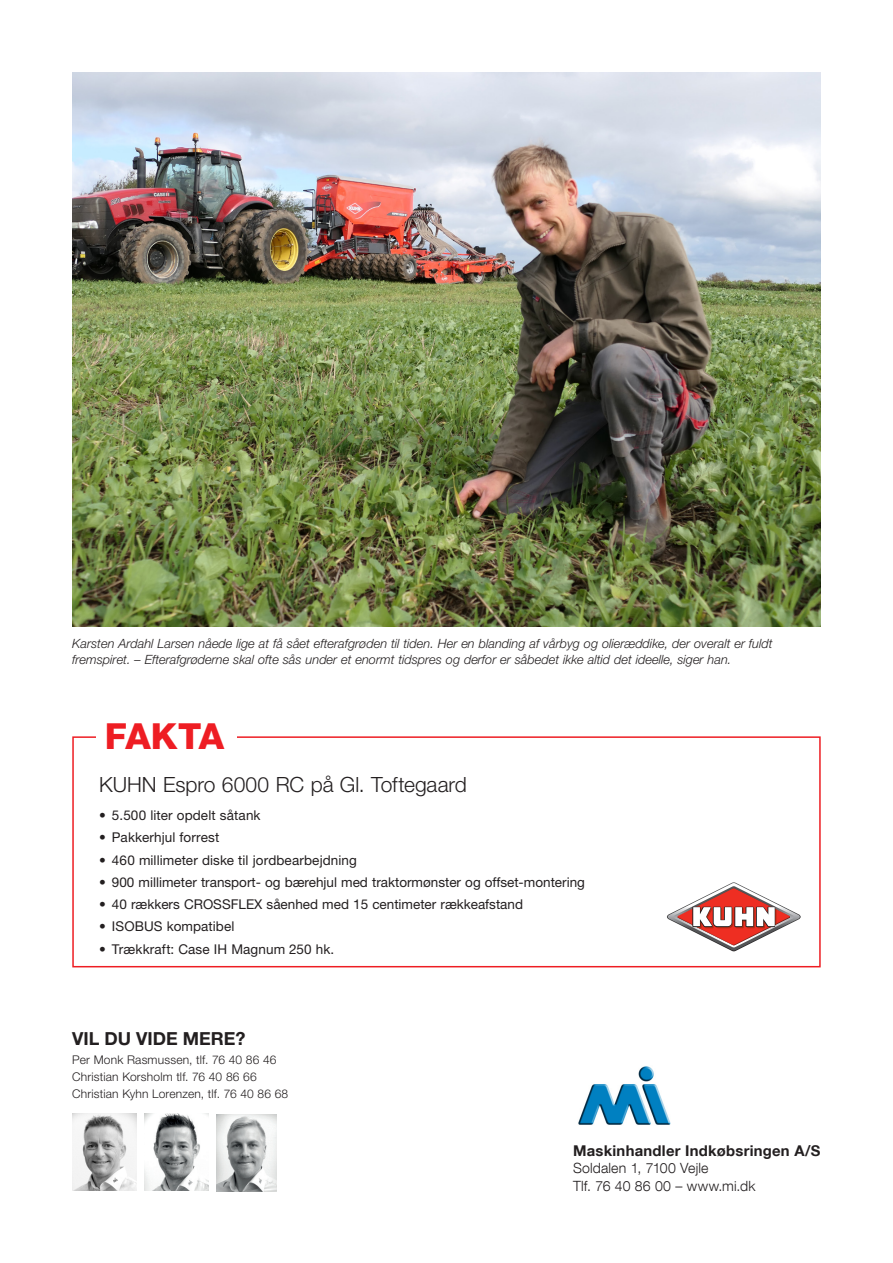
<style>
.page{position:relative;width:893px;height:1263px;background:#fff}
.page>*{position:absolute;margin:0;border:0;box-sizing:border-box;transform-origin:0 0}
.t1{font:800 36px "Helvetica Neue LT Std";letter-spacing:-.02em;color:#ee1d23}
.t2{font:300 21px "Helvetica Neue LT Std";color:#231f20}
.t3{font:700 18px "Helvetica Neue LT Std";color:#231f20}
.t4{font:700 14.85px "Helvetica Neue LT Com";letter-spacing:.015em;color:#231f20}
.t5{font:300 14.1px/17.5px "Helvetica Neue LT Com";letter-spacing:.01em;color:#231f20}
.t6{font:13.5px "Helvetica Neue LT Std";color:#231f20}
.t7{font:italic 300 12.75px/16.5px "Helvetica Neue LT Std";color:#231f20}
.t8{font:300 12px/17.1px "Helvetica Neue LT Std";letter-spacing:.015em;color:#231f20}
</style>
<div class="page">
<img style="left:578px;top:1066px;width:93px;height:59px">
<img style="left:72px;top:1114px;width:64px;height:76px">
<img style="left:144px;top:1114px;width:64px;height:76px">
<img style="left:216px;top:1114px;width:61px;height:77px">
<img style="left:72px;top:72px;width:749px;height:554px">
<svg style="left:667px;top:882px;width:134px;height:69px"></svg>
<div style="left:72px;top:736px;width:749px;height:231px;border:2px solid #ee1d23"></div>
<div style="left:96px;top:711px;width:141px;height:51px;background:#fff"></div>
<p class="t7" style="left:72px;top:635px;width:702px">Karsten Ardahl Larsen nåede lige at få sået efterafgrøden til tiden. Her en blanding af vårbyg og olieræddike, der overalt er fuldt fremspiret. – Efterafgrøderne skal ofte sås under et enormt tidspres og derfor er såbedet ikke altid det ideelle, siger han.</p>
<h1 class="t1" style="left:105px;top:715px;width:121px">FAKTA</h1>
<h2 class="t2" style="left:99px;top:771px;width:369px">KUHN Espro 6000 RC på Gl. Toftegaard</h2>
<p class="t6" style="left:99px;top:807px;width:163px">• 5.500 liter opdelt såtank</p>
<p class="t6" style="left:99px;top:829px;width:122px">• Pakkerhjul forrest</p>
<p class="t6" style="left:99px;top:852px;width:259px">• 460 millimeter diske til jordbearbejdning</p>
<p class="t6" style="left:99px;top:874px;width:487px">• 900 millimeter transport- og bærehjul med traktormønster og offset-montering</p>
<p class="t6" style="left:99px;top:896px;width:425px">• 40 rækkers CROSSFLEX såenhed med 15 centimeter rækkeafstand</p>
<p class="t6" style="left:99px;top:918px;width:137px">• ISOBUS kompatibel</p>
<p class="t6" style="left:99px;top:941px;width:237px">• Trækkraft: Case IH Magnum 250 hk.</p>
<h3 class="t3" style="left:72px;top:1027px;width:175px">VIL DU VIDE MERE?</h3>
<p class="t8" style="left:72px;top:1051px;width:217px">Per Monk Rasmussen, tlf. 76 40 86 46<br>Christian Korsholm tlf. 76 40 86 66<br>Christian Kyhn Lorenzen, tlf. 76 40 86 68</p>
<p class="t4" style="left:573px;top:1141px;width:249px">Maskinhandler Indkøbsringen A/S</p>
<p class="t5" style="left:573px;top:1159px;width:184px">Soldalen 1, 7100 Vejle<br>Tlf. 76 40 86 00 – www.mi.dk</p>
</div>
